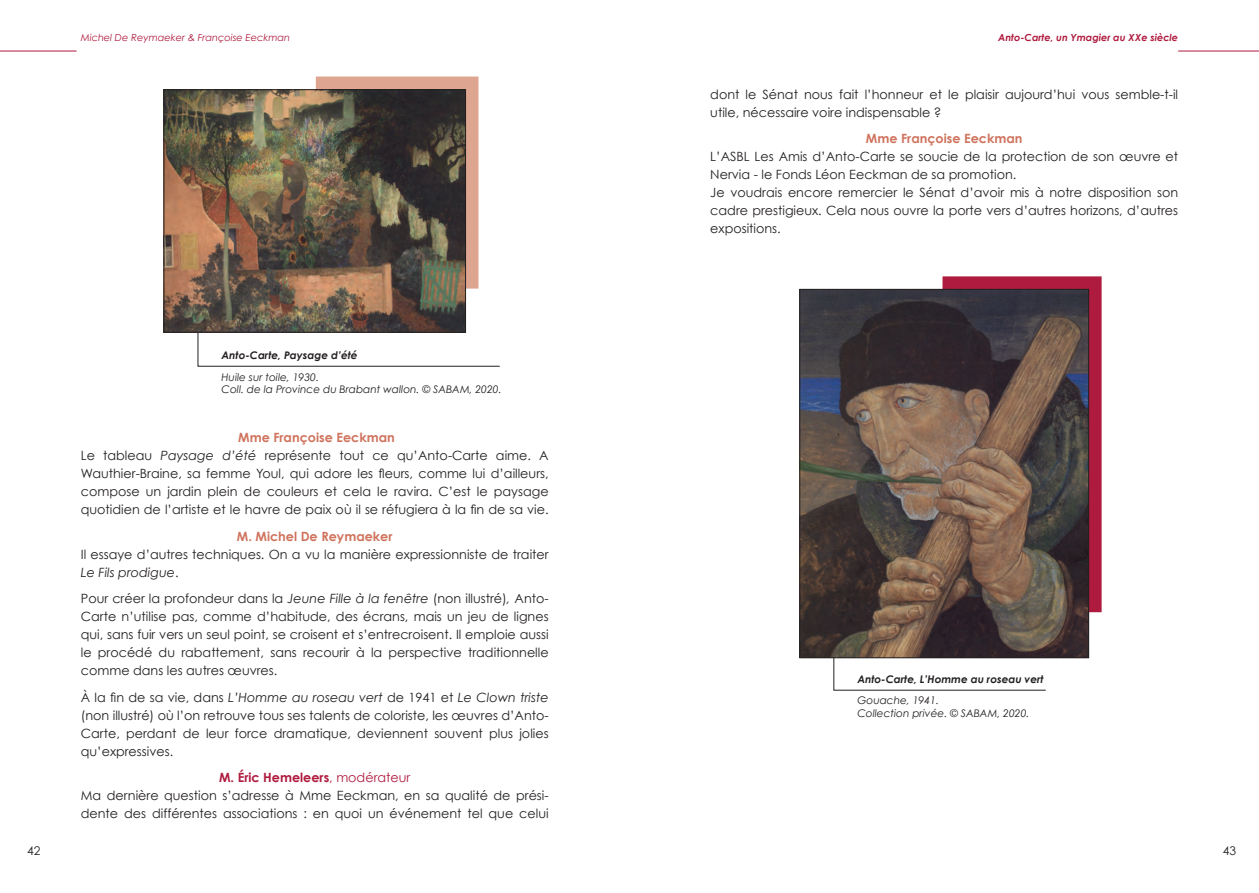
<style>
.page{position:relative;width:1259px;height:893px;background:#fff}
.page>*{position:absolute;margin:0;border:0;box-sizing:border-box;transform-origin:0 0}
.t1{font:12.75px/18px "Century Gothic";color:#231f20;text-align:justify}
.t2{font:700 12.75px "Century Gothic";color:#cf735d}
.t3{font:700 12.75px "Century Gothic";color:#af1b3e}
.t4{font:12px "Century Gothic";color:#231f20}
.t5{font:italic 10.5px "Century Gothic";color:#231f20}
.t6{font:italic 700 10.5px "Century Gothic";color:#231f20}
.t7{font:italic 9.75px "Century Gothic";color:#af1b3e}
.t8{font:italic 700 9.75px "Century Gothic";color:#af1b3e}
.s1{font-style:italic}
.s2{font-weight:400}
</style>
<div class="page">
<svg style="left:833px;top:658px;width:213px;height:33px"></svg>
<svg style="left:198px;top:332px;width:302px;height:35px"></svg>
<hr style="left:1178px;top:51px;width:81px;height:1px;background:#af1b3e">
<hr style="left:0;top:51px;width:77px;height:1px;background:#af1b3e">
<div style="left:316px;top:77px;width:162px;height:212px;background:#dea591"></div>
<img style="left:166px;top:91px;width:298px;height:239px">
<div style="left:164px;top:89px;width:302px;height:243px;border:1px solid #231f20"></div>
<svg style="left:942px;top:276px;width:159px;height:336px;background:#ae1d3f"></svg>
<img style="left:801px;top:291px;width:286px;height:365px">
<div style="left:799px;top:289px;width:290px;height:369px;border:1px solid #231f20"></div>
<p class="t7" style="left:81px;top:32px;width:211px">Michel De Reymaeker &amp; Françoise Eeckman</p>
<p class="t8" style="left:998px;top:32px;width:181px">Anto-Carte, un Ymagier au XXe siècle</p>
<p class="t6" style="left:221px;top:349px;width:138px">Anto-Carte, Paysage d’été</p>
<p class="t5" style="left:221px;top:370px;width:99px">Huile sur toile, 1930.</p>
<p class="t5" style="left:221px;top:383px;width:282px">Coll. de la Province du Brabant wallon. © SABAM, 2020.</p>
<p class="t2" style="left:238px;top:430px;width:158px">Mme Françoise Eeckman</p>
<p class="t1" style="left:81px;top:446px;width:469px">Le tableau <span class="s1">Paysage d’été</span> représente tout ce qu’Anto-Carte aime. A Wauthier-Braine, sa femme Youl, qui adore les fleurs, comme lui d’ailleurs, compose un jardin plein de couleurs et cela le ravira. C’est le paysage quotidien de l’artiste et le havre de paix où il se réfugiera à la fin de sa vie.</p>
<p class="t2" style="left:237px;top:528px;width:157px">M. Michel De Reymaeker</p>
<p class="t1" style="left:81px;top:545px;width:469px">Il essaye d’autres techniques. On a vu la manière expressionniste de traiter<br><span class="s1">Le Fils prodigue</span>.</p>
<p class="t1" style="left:81px;top:589px;width:469px">Pour créer la profondeur dans la <span class="s1">Jeune Fille à la fenêtre</span> (non illustré)<span class="s1">,</span> Anto-Carte n’utilise pas, comme d’habitude, des écrans, mais un jeu de lignes qui, sans fuir vers un seul point, se croisent et s’entrecroisent. Il emploie aussi le procédé du rabattement, sans recourir à la perspective traditionnelle comme dans les autres œuvres.</p>
<p class="t1" style="left:81px;top:688px;width:469px">À la fin de sa vie, dans <span class="s1">L’Homme au roseau vert</span> de 1941 et <span class="s1">Le Clown triste </span>(non illustré) où l’on retrouve tous ses talents de coloriste, les œuvres d’Anto-Carte, perdant de leur force dramatique, deviennent souvent plus jolies qu’expressives.</p>
<p class="t3" style="left:219px;top:770px;width:193px">M. Éric Hemeleers<span class="s2">, modérateur</span></p>
<p class="t1" style="left:81px;top:786px;width:469px">Ma dernière question s’adresse à Mme Eeckman, en sa qualité de prési&shy;dente des différentes associations : en quoi un événement tel que celui</p>
<p class="t1" style="left:710px;top:85px;width:469px">dont le Sénat nous fait l’honneur et le plaisir aujourd’hui vous semble-t-il utile, nécessaire voire indispensable ?</p>
<p class="t2" style="left:866px;top:131px;width:158px">Mme Françoise Eeckman</p>
<p class="t1" style="left:710px;top:148px;width:469px">L’ASBL Les Amis d’Anto-Carte se soucie de la protection de son œuvre et<br>Nervia - le Fonds Léon Eeckman de sa promotion.</p>
<p class="t1" style="left:710px;top:184px;width:469px">Je voudrais encore remercier le Sénat d’avoir mis à notre disposition son cadre prestigieux. Cela nous ouvre la porte vers d’autres horizons, d’autres expositions.</p>
<p class="t6" style="left:857px;top:673px;width:188px">Anto-Carte, L’Homme au roseau vert</p>
<p class="t5" style="left:857px;top:694px;width:83px">Gouache, 1941.</p>
<p class="t5" style="left:857px;top:707px;width:173px">Collection privée. © SABAM, 2020.</p>
<p class="t4" style="left:27px;top:843px;width:15px">42</p>
<p class="t4" style="left:1222px;top:843px;width:15px">43</p>
</div>
